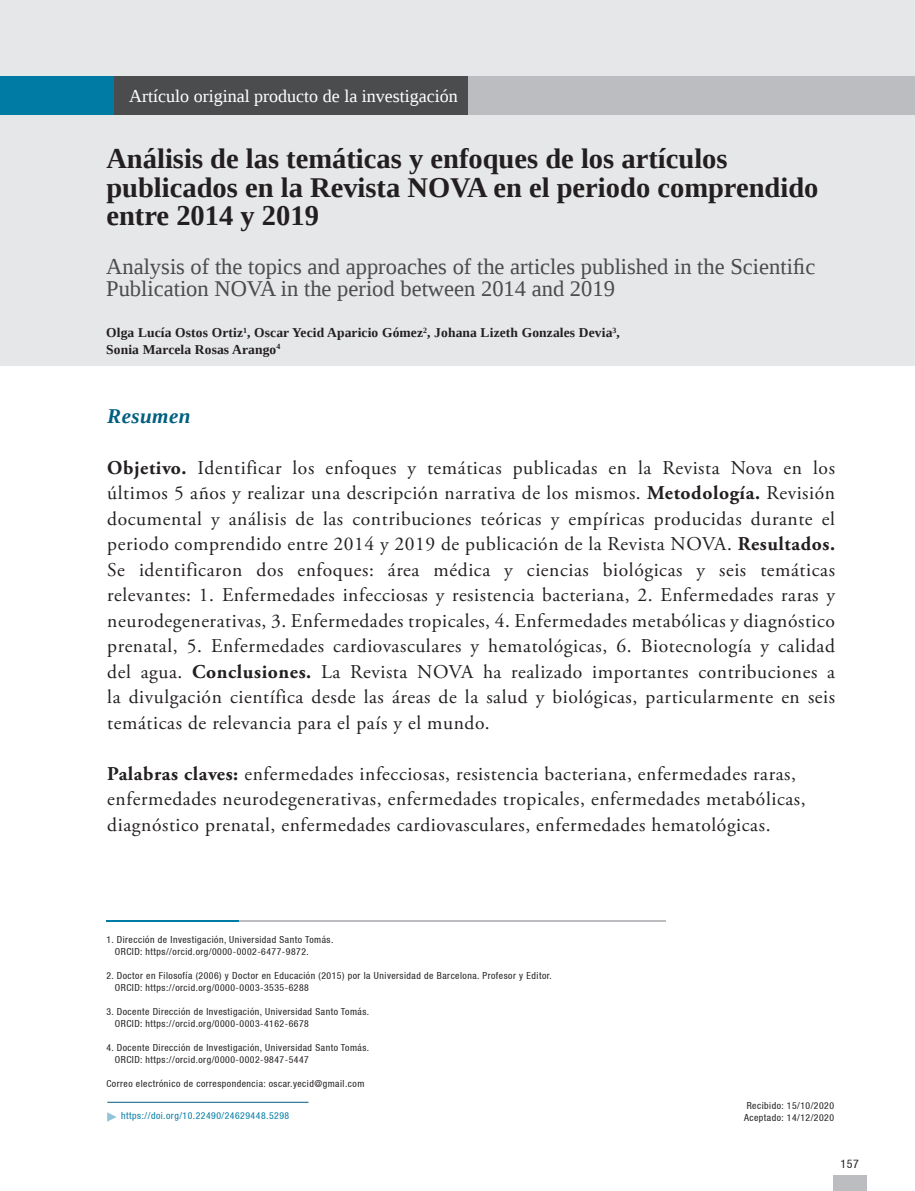
<style>
.page{position:relative;width:915px;height:1191px;background:#fff}
.page>*{position:absolute;margin:0;border:0;box-sizing:border-box;transform-origin:0 0}
.t1{font:700 28.5px/28.5px "Liberation Serif";color:#231f20}
.t2{font:22.5px/22.5px "Liberation Serif";color:#4b4c4d}
.t3{font:italic 700 21px "Liberation Serif";letter-spacing:.02em;color:#005f80}
.t4{font:19.5px/25.5px "Adobe Garamond Pro";letter-spacing:.03em;color:#231f20;text-align:justify}
.t5{font:18px "Liberation Serif";color:#fff}
.t6{font:700 13.5px/16.5px "Liberation Serif";letter-spacing:.01em;color:#231f20}
.t7{font:condensed 12px "Helvetica 57";color:#231f20}
.t8{font:condensed 9.75px/12px "Helvetica 57";letter-spacing:.05em;color:#231f20}
.t9{font:condensed 9.75px "Helvetica 57";letter-spacing:.05em;color:#007ca4}
.s1{font-weight:700}
</style>
<div class="page">
<div style="left:0;top:0;width:914px;height:366px;background:#e6e7e9"></div>
<div style="left:251px;top:76px;width:663px;height:39px;background:#bcbdc0"></div>
<div style="left:105px;top:76px;width:363px;height:39px;background:#4b4c4d"></div>
<div style="left:0;top:76px;width:114px;height:39px;background:#007ca4"></div>
<div style="left:832px;top:1175px;width:34px;height:16px;background:#bcbdc0"></div>
<hr style="left:106px;top:919px;width:133px;height:2px;background:#007ca4">
<hr style="left:239px;top:919px;width:427px;height:2px;background:#bcbdc0">
<svg style="left:107px;top:1112px;width:10px;height:9px"></svg>
<hr style="left:107px;top:1101px;width:201px;height:1px;background:#005f80">
<p class="t5" style="left:129px;top:84px;width:330px">Artículo original producto de la investigación</p>
<h1 class="t1" style="left:106px;top:144px;width:713px">Análisis de las temáticas y enfoques de los artículos publicados en la Revista NOVA en el periodo comprendido entre 2014 y 2019</h1>
<p class="t2" style="left:106px;top:255px;width:710px">Analysis of the topics and approaches of the articles published in the Scientific<br>Publication NOVA in the period between 2014 and 2019</p>
<p class="t6" style="left:106px;top:324px;width:515px">Olga Lucía Ostos Ortiz<sup>1</sup>, Oscar Yecid Aparicio Gómez<sup>2</sup>, Johana Lizeth Gonzales Devia<sup>3</sup>,<br>Sonia Marcela Rosas Arango<sup>4</sup></p>
<p class="t3" style="left:107px;top:402px;width:85px">Resumen</p>
<p class="t4" style="left:107px;top:455px;width:729px"><span class="s1">Objetivo.</span> Identificar los enfoques y temáticas publicadas en la Revista Nova en los últimos 5 años y realizar una descripción narrativa de los mismos. <span class="s1">Metodología.</span> Revisión documental y análisis de las contribuciones teóricas y empíricas producidas durante el periodo comprendido entre 2014 y 2019 de publicación de la Revista NOVA. <span class="s1">Resultados.<br></span>Se identificaron dos enfoques: área médica y ciencias biológicas y seis temáticas relevantes: 1. Enfermedades infecciosas y resistencia bacteriana, 2. Enfermedades raras y neurodegenerativas, 3. Enfermedades tropicales, 4. Enfermedades metabólicas y diagnóstico prenatal, 5. Enfermedades cardiovasculares y hematológicas, 6. Biotecnología y calidad del agua. <span class="s1">Conclusiones.</span> La Revista NOVA ha realizado importantes contribuciones a la divulgación científica desde las áreas de la salud y biológicas, particularmente en seis temáticas de relevancia para el país y el mundo.</p>
<p class="t4" style="left:107px;top:761px;width:699px;text-align:left"><span class="s1">Palabras claves:</span> enfermedades infecciosas, resistencia bacteriana, enfermedades raras, enfermedades neurodegenerativas, enfermedades tropicales, enfermedades metabólicas, diagnóstico prenatal, enfermedades cardiovasculares, enfermedades hematológicas.</p>
<p class="t8" style="left:115px;top:933px;width:220px;text-indent:-9px">1. Dirección de Investigación, Universidad Santo Tomás.<br>ORCID: https//orcid.org/0000-0002-6477-9872.</p>
<p class="t8" style="left:115px;top:969px;width:438px;text-indent:-9px">2. Doctor en Filosofía (2006) y Doctor en Educación (2015) por la Universidad de Barcelona. Profesor y Editor.<br>ORCID: https://orcid.org/0000-0003-3535-6288</p>
<p class="t8" style="left:115px;top:1005px;width:256px;text-indent:-9px">3. Docente Dirección de Investigación, Universidad Santo Tomás.<br>ORCID: https://orcid.org/0000-0003-4162-6678</p>
<p class="t8" style="left:115px;top:1041px;width:256px;text-indent:-9px">4. Docente Dirección de Investigación, Universidad Santo Tomás.<br>ORCID: https://orcid.org/0000-0002-9847-5447</p>
<p class="t8" style="left:106px;top:1077px;width:259px">Correo electrónico de correspondencia: oscar.yecid@gmail.com</p>
<p class="t9" style="left:121px;top:1110px;width:169px">https://doi.org/10.22490/24629448.5298</p>
<p class="t8" style="left:743px;top:1099px;width:92px">Recibido: 15/10/2020<br>Aceptado: 14/12/2020</p>
<p class="t7" style="left:840px;top:1156px;width:20px">157</p>
</div>
